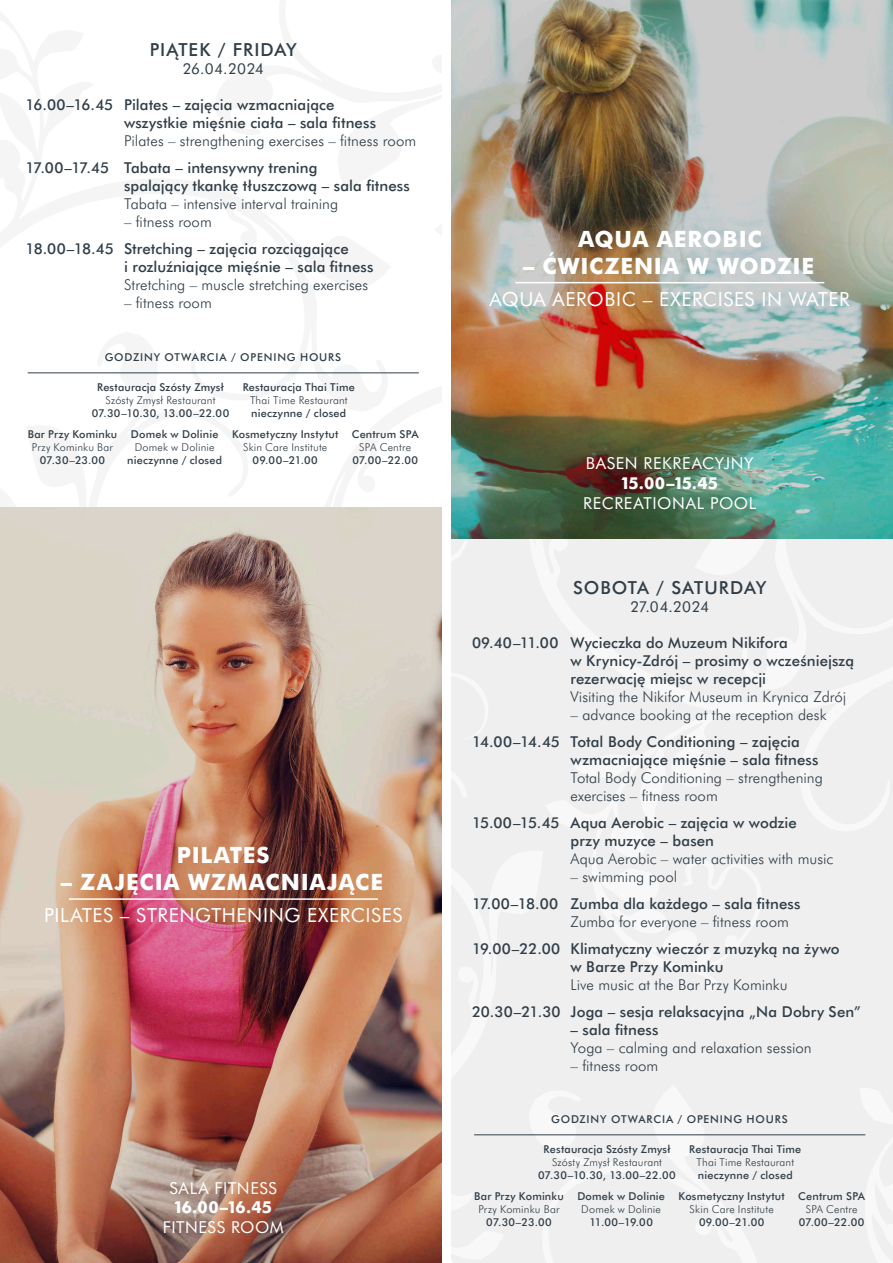
<style>
.page{position:relative;width:893px;height:1263px;background:#fff}
.page>*{position:absolute;margin:0;border:0;box-sizing:border-box;transform-origin:0 0}
.t1{font:800 22.5px "Futura BT";letter-spacing:.03em;color:#fff}
.t2{font:19.5px "Futura BT";letter-spacing:.03em;color:#fff}
.t3{font:500 18px "Futura BT";letter-spacing:.055em;color:#313e48}
.t4{font:16.5px "Futura BT";letter-spacing:.035em;color:#fff}
.t5{font:800 16.5px "Futura BT";letter-spacing:.04em;color:#fff}
.t6{font:500 15px/18px "Futura BT";letter-spacing:.005em;color:#313e48}
.t7{font:300 15px/18px "Futura BT";letter-spacing:.005em;color:#313e48}
.t8{font:15px "Futura BT";letter-spacing:.06em;color:#313e48}
.t9{font:500 10.95px "Futura BT";letter-spacing:.02em;color:#313e48}
.t10{font:300 10.95px "Futura BT";letter-spacing:.015em;color:#313e48}
.t11{font:500 10.95px "Futura BT";letter-spacing:.08em;color:#313e48}
</style>
<div class="page">
<svg style="left:451px;top:538px;width:442px;height:725px;fill:#efefef"></svg>
<hr style="left:28px;top:372px;width:391px;height:1px;background:#313e48">
<hr style="left:474px;top:1134px;width:391px;height:1px;background:#313e48">
<img style="left:0;top:507px;width:442px;height:756px">
<hr style="left:69px;top:898px;width:309px;height:2px;background:#fff">
<img style="left:451px;top:0;width:442px;height:538px">
<hr style="left:515px;top:282px;width:309px;height:1px;background:#fff">
<p class="t3" style="left:150px;top:37px;width:149px">PIĄTEK / FRIDAY</p>
<p class="t8" style="left:183px;top:59px;width:82px">26.04.2024</p>
<p class="t6" style="left:124px;top:95px;width:254px;text-indent:-99px">16.00–16.45 Pilates – zajęcia wzmacniające wszystkie mięśnie ciała – sala fitness</p>
<p class="t7" style="left:124px;top:131px;width:294px">Pilates – strengthening exercises – fitness room</p>
<p class="t6" style="left:124px;top:158px;width:287px;text-indent:-99px">17.00–17.45 Tabata – intensywny trening<br>spalający tkankę tłuszczową – sala fitness</p>
<p class="t7" style="left:124px;top:194px;width:216px">Tabata – intensive interval training</p>
<p class="t7" style="left:124px;top:212px;width:89px">– fitness room</p>
<p class="t6" style="left:124px;top:239px;width:251px;text-indent:-99px">18.00–18.45 Stretching – zajęcia rozciągające<br>i rozluźniające mięśnie – sala fitness</p>
<p class="t7" style="left:124px;top:275px;width:246px">Stretching – muscle stretching exercises</p>
<p class="t7" style="left:124px;top:293px;width:89px">– fitness room</p>
<p class="t11" style="left:105px;top:350px;width:238px">GODZINY OTWARCIA / OPENING HOURS</p>
<p class="t9" style="left:97px;top:379px;width:128px">Restauracja Szósty Zmysł</p>
<p class="t10" style="left:106px;top:393px;width:111px">Szósty Zmysł Restaurant</p>
<p class="t9" style="left:92px;top:405px;width:139px">07.30–10.30, 13.00–22.00</p>
<p class="t9" style="left:243px;top:379px;width:114px">Restauracja Thai Time</p>
<p class="t10" style="left:250px;top:393px;width:99px">Thai Time Restaurant</p>
<p class="t9" style="left:251px;top:405px;width:96px">nieczynne / closed</p>
<p class="t9" style="left:28px;top:426px;width:91px">Bar Przy Kominku</p>
<p class="t10" style="left:32px;top:440px;width:83px">Przy Kominku Bar</p>
<p class="t9" style="left:40px;top:453px;width:67px">07.30–23.00</p>
<p class="t9" style="left:131px;top:426px;width:89px">Domek w Dolinie</p>
<p class="t10" style="left:135px;top:440px;width:81px">Domek w Dolinie</p>
<p class="t9" style="left:127px;top:453px;width:96px">nieczynne / closed</p>
<p class="t9" style="left:232px;top:426px;width:108px">Kosmetyczny Instytut</p>
<p class="t10" style="left:243px;top:440px;width:86px">Skin Care Institute</p>
<p class="t9" style="left:253px;top:453px;width:67px">09.00–21.00</p>
<p class="t9" style="left:352px;top:426px;width:68px">Centrum SPA</p>
<p class="t10" style="left:359px;top:440px;width:53px">SPA Centre</p>
<p class="t9" style="left:352px;top:453px;width:67px">07.00–22.00</p>
<h1 class="t1" style="left:177px;top:839px;width:94px">PILATES</h1>
<h1 class="t1" style="left:61px;top:866px;width:324px">– ZAJĘCIA WZMACNIAJĄCE</h1>
<h2 class="t2" style="left:44px;top:902px;width:360px">PILATES – STRENGTHENING EXERCISES</h2>
<p class="t4" style="left:169px;top:1176px;width:109px">SALA FITNESS</p>
<p class="t5" style="left:175px;top:1196px;width:99px">16.00–16.45</p>
<p class="t4" style="left:163px;top:1216px;width:123px">FITNESS ROOM</p>
<h1 class="t1" style="left:578px;top:222px;width:185px">AQUA AEROBIC</h1>
<h1 class="t1" style="left:523px;top:249px;width:293px">– ĆWICZENIA W WODZIE</h1>
<h2 class="t2" style="left:490px;top:286px;width:362px">AQUA AEROBIC – EXERCISES IN WATER</h2>
<p class="t4" style="left:586px;top:452px;width:169px">BASEN REKREACYJNY</p>
<p class="t5" style="left:622px;top:471px;width:97px">15.00–15.45</p>
<p class="t4" style="left:583px;top:491px;width:175px">RECREATIONAL POOL</p>
<p class="t3" style="left:573px;top:575px;width:195px">SOBOTA / SATURDAY</p>
<p class="t8" style="left:631px;top:596px;width:79px">27.04.2024</p>
<p class="t6" style="left:570px;top:633px;width:285px;text-indent:-99px">09.40–11.00 Wycieczka do Muzeum Nikifora<br>w Krynicy-Zdrój – prosimy o wcześniejszą rezerwację miejsc w recepcji</p>
<p class="t7" style="left:570px;top:687px;width:277px">Visiting the Nikifor Museum in Krynica Zdrój</p>
<p class="t7" style="left:570px;top:705px;width:258px">– advance booking at the reception desk</p>
<p class="t6" style="left:570px;top:732px;width:250px;text-indent:-99px">14.00–14.45 Total Body Conditioning – zajęcia wzmacniające mięśnie – sala fitness</p>
<p class="t7" style="left:570px;top:768px;width:254px">Total Body Conditioning – strengthening exercises – fitness room</p>
<p class="t6" style="left:570px;top:813px;width:228px;text-indent:-99px">15.00–15.45 Aqua Aerobic – zajęcia w wodzie przy muzyce – basen</p>
<p class="t7" style="left:570px;top:849px;width:264px">Aqua Aerobic – water activities with music</p>
<p class="t7" style="left:570px;top:867px;width:108px">– swimming pool</p>
<p class="t6" style="left:472px;top:894px;width:330px">17.00–18.00 Zumba dla każdego – sala fitness</p>
<p class="t7" style="left:570px;top:912px;width:220px">Zumba for everyone – fitness room</p>
<p class="t6" style="left:570px;top:939px;width:271px;text-indent:-99px">19.00–22.00 Klimatyczny wieczór z muzyką na żywo w Barze Przy Kominku</p>
<p class="t7" style="left:570px;top:975px;width:219px">Live music at the Bar Przy Kominku</p>
<p class="t6" style="left:472px;top:1002px;width:390px">20.30–21.30 Joga – sesja relaksacyjna „Na Dobry Sen”</p>
<p class="t6" style="left:570px;top:1020px;width:90px">– sala fitness</p>
<p class="t7" style="left:570px;top:1038px;width:243px">Yoga – calming and relaxation session</p>
<p class="t7" style="left:570px;top:1056px;width:89px">– fitness room</p>
<p class="t11" style="left:551px;top:1111px;width:238px">GODZINY OTWARCIA / OPENING HOURS</p>
<p class="t9" style="left:544px;top:1141px;width:128px">Restauracja Szósty Zmysł</p>
<p class="t10" style="left:552px;top:1155px;width:111px">Szósty Zmysł Restaurant</p>
<p class="t9" style="left:538px;top:1167px;width:139px">07.30–10.30, 13.00–22.00</p>
<p class="t9" style="left:689px;top:1141px;width:114px">Restauracja Thai Time</p>
<p class="t10" style="left:696px;top:1155px;width:99px">Thai Time Restaurant</p>
<p class="t9" style="left:698px;top:1167px;width:96px">nieczynne / closed</p>
<p class="t9" style="left:474px;top:1188px;width:91px">Bar Przy Kominku</p>
<p class="t10" style="left:478px;top:1202px;width:83px">Przy Kominku Bar</p>
<p class="t9" style="left:486px;top:1214px;width:67px">07.30–23.00</p>
<p class="t9" style="left:577px;top:1188px;width:89px">Domek w Dolinie</p>
<p class="t10" style="left:581px;top:1202px;width:81px">Domek w Dolinie</p>
<p class="t9" style="left:589px;top:1214px;width:65px">11.00–19.00</p>
<p class="t9" style="left:679px;top:1188px;width:108px">Kosmetyczny Instytut</p>
<p class="t10" style="left:689px;top:1202px;width:86px">Skin Care Institute</p>
<p class="t9" style="left:699px;top:1214px;width:67px">09.00–21.00</p>
<p class="t9" style="left:798px;top:1188px;width:68px">Centrum SPA</p>
<p class="t10" style="left:806px;top:1202px;width:53px">SPA Centre</p>
<p class="t9" style="left:799px;top:1214px;width:67px">07.00–22.00</p>
</div>
